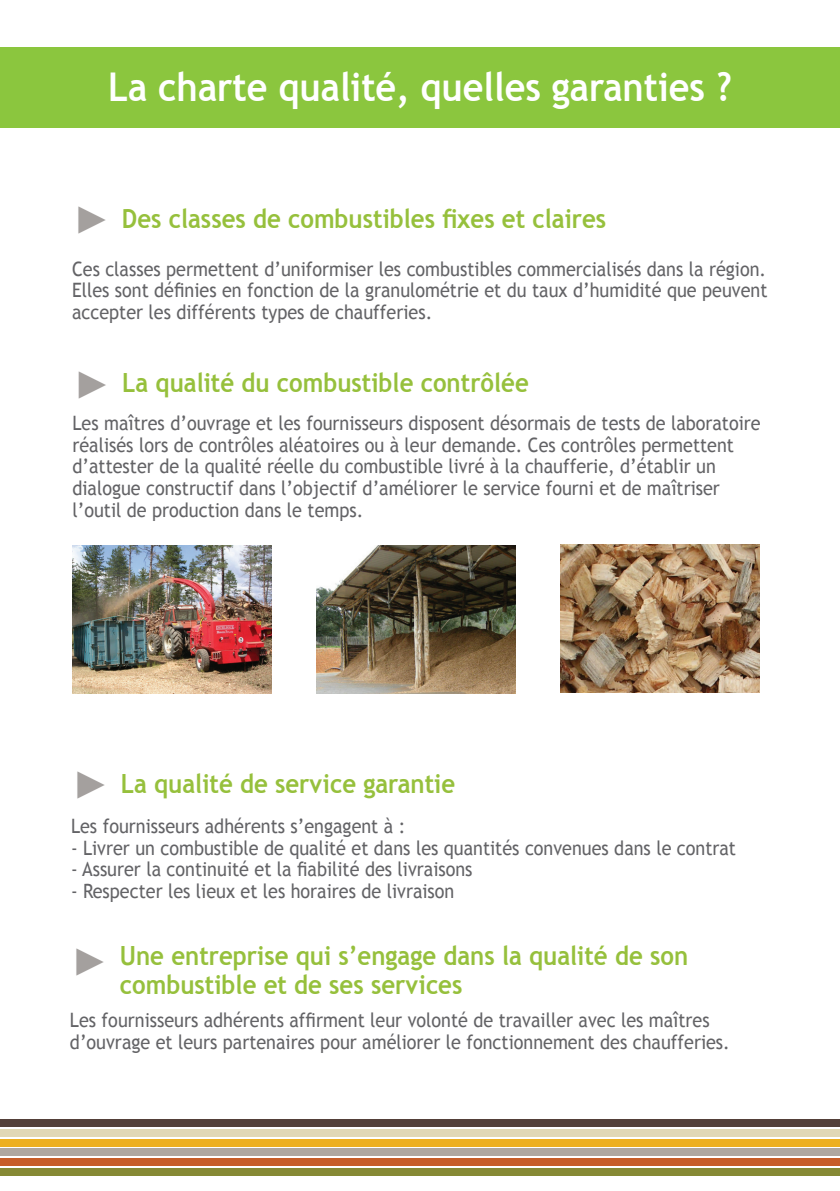
<style>
.page{position:relative;width:840px;height:1191px;background:#fff}
.page>*{position:absolute;margin:0;border:0;box-sizing:border-box;transform-origin:0 0}
.t1{font:700 39.6px "Trebuchet MS";color:#fff;scale:.91 1}
.t2{font:700 26.4px/28.8px "Trebuchet MS";color:#96c03c;scale:.91 1}
.t3{font:19.8px/21.6px "Trebuchet MS";color:#636366;scale:.91 1}
.s1{font-family:"Arial";font-weight:400;font-size:38.4px;color:#a4a09e}
</style>
<div class="page">
<div style="left:0;top:47px;width:839px;height:81px;background:#8bc63e"></div>
<img style="left:560px;top:545px;width:198px;height:147px">
<img style="left:72px;top:545px;width:199px;height:148px">
<img style="left:316px;top:545px;width:199px;height:148px">
<div style="left:0;top:1167px;width:839px;height:8px;background:#868934"></div>
<div style="left:0;top:1129px;width:839px;height:7px;background:#e1d8b6"></div>
<div style="left:0;top:1148px;width:839px;height:8px;background:#afa7a0"></div>
<div style="left:0;top:1138px;width:839px;height:8px;background:#edaf1f"></div>
<div style="left:0;top:1158px;width:839px;height:7px;background:#c75d28"></div>
<div style="left:0;top:1119px;width:839px;height:8px;background:#544039"></div>
<h1 class="t1" style="left:108px;top:62px;width:686px">La charte qualité, quelles garanties ?</h1>
<h2 class="t2" style="left:73px;top:204px;width:587px"><span class="s1">►</span> Des classes de combustibles fixes et claires</h2>
<p class="t3" style="left:72px;top:258px;width:765px;text-align:justify">Ces classes permettent d’uniformiser les combustibles commercialisés dans la région.<br>Elles sont définies en fonction de la granulométrie et du taux d’humidité que peuvent accepter les différents types de chaufferies.</p>
<h2 class="t2" style="left:73px;top:369px;width:501px"><span class="s1">►</span> La qualité du combustible contrôlée</h2>
<p class="t3" style="left:72px;top:412px;width:757px">Les maîtres d’ouvrage et les fournisseurs disposent désormais de tests de laboratoire réalisés lors de contrôles aléatoires ou à leur demande. Ces contrôles permettent d’attester de la qualité réelle du combustible livré à la chaufferie, d’établir un dialogue constructif dans l’objectif d’améliorer le service fourni et de maîtriser l’outil de production dans le temps.</p>
<h2 class="t2" style="left:72px;top:768px;width:422px"><span class="s1">►</span> La qualité de service garantie</h2>
<p class="t3" style="left:71px;top:815px;width:369px">Les fournisseurs adhérents s’engagent à :</p>
<p class="t3" style="left:71px;top:837px;width:732px">- Livrer un combustible de qualité et dans les quantités convenues dans le contrat</p>
<p class="t3" style="left:71px;top:858px;width:442px">- Assurer la continuité et la fiabilité des livraisons</p>
<p class="t3" style="left:71px;top:880px;width:422px">- Respecter les lieux et les horaires de livraison</p>
<h2 class="t2" style="left:120px;top:941px;width:625px;text-indent:-49px"><span class="s1">►</span> Une entreprise qui s’engage dans la qualité de son combustible et de ses services</h2>
<p class="t3" style="left:70px;top:1009px;width:726px">Les fournisseurs adhérents affirment leur volonté de travailler avec les maîtres d’ouvrage et leurs partenaires pour améliorer le fonctionnement des chaufferies.</p>
</div>
